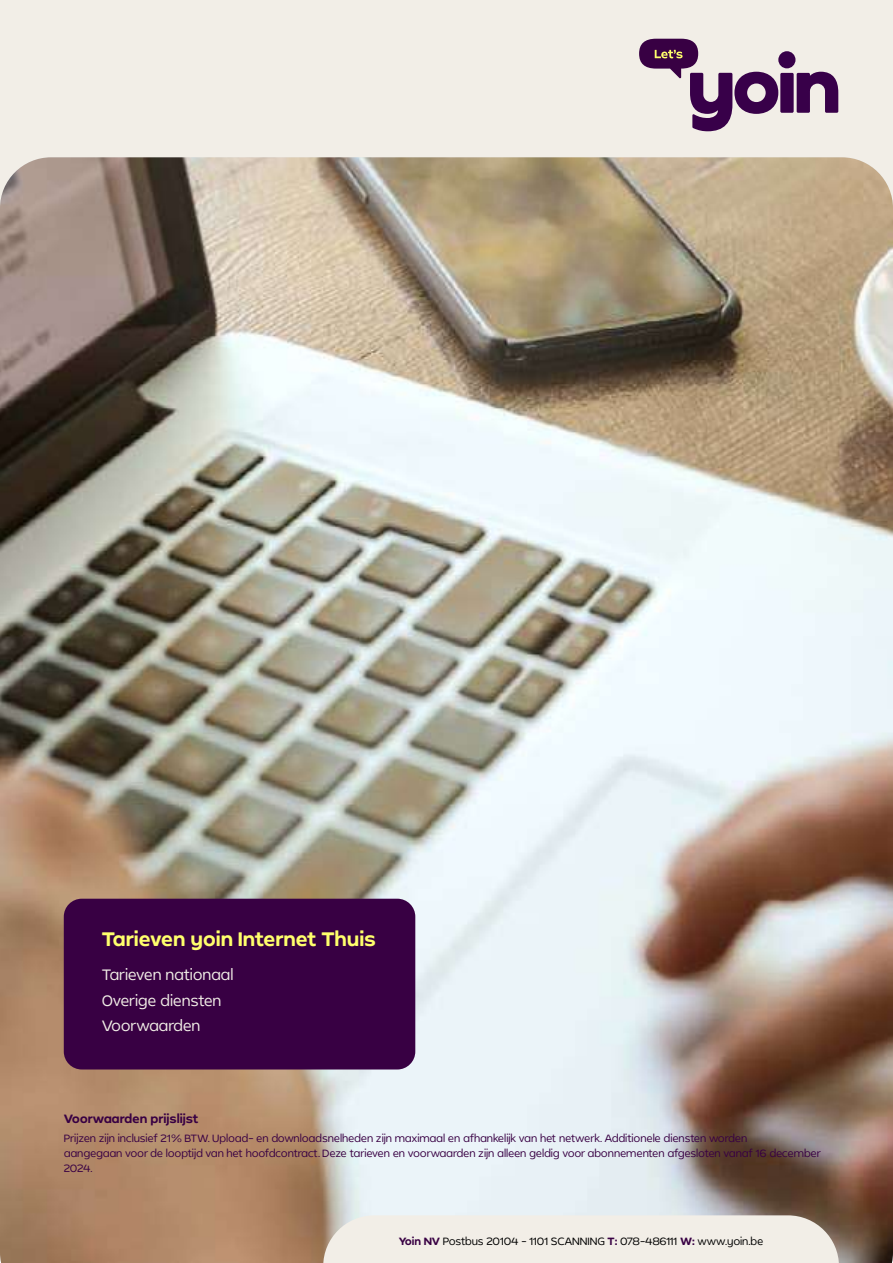
<style>
.page{position:relative;width:893px;height:1263px;background:#fff}
.page>*{position:absolute;margin:0;border:0;box-sizing:border-box;transform-origin:0 0}
.t1{font:700 19.5px "Byrd";letter-spacing:-.02em;color:#ffff6c}
.t2{font:300 15px/25.5px "Byrd";letter-spacing:-.02em;color:#f2eee7}
.t3{font:700 12px "Byrd";letter-spacing:-.01em;color:#380043}
.t4{font:300 10.5px/15px "Byrd";letter-spacing:-.02em;color:#380043}
.t5{font:300 10.5px "Byrd";letter-spacing:-.03em;color:#000}
.s1{font-weight:700;color:#380043}
</style>
<div class="page">
<div style="left:0;top:0;width:893px;height:551px;background:#f2eee7"></div>
<img style="left:0;top:157px;width:893px;height:1106px">
<div style="left:64px;top:899px;width:351px;height:170px;background:#380043;border-radius:18px"></div>
<div style="left:323px;top:1215px;width:516px;height:48px;background:#f2eee7"></div>
<div style="left:780px;top:73px;width:14px;height:40px;background:#380049"></div>
<div style="left:778px;top:51px;width:17px;height:17px;background:#380049;border-radius:50%"></div>
<svg style="left:797px;top:72px;width:41px;height:41px"></svg>
<svg style="left:639px;top:39px;width:139px;height:92px"></svg>
<h1 class="t1" style="left:102px;top:925px;width:276px">Tarieven yoin Internet Thuis</h1>
<h2 class="t2" style="left:102px;top:962px;width:133px">Tarieven nationaal<br>Overige diensten<br>Voorwaarden</h2>
<p class="t3" style="left:64px;top:1110px;width:137px">Voorwaarden prijslijst</p>
<p class="t4" style="left:64px;top:1130px;width:759px">Prijzen zijn inclusief 21% BTW. Upload- en downloadsnelheden zijn maximaal en afhankelijk van het netwerk. Additionele diensten worden<br>aangegaan voor de looptijd van het hoofdcontract. Deze tarieven en voorwaarden zijn alleen geldig voor abonnementen afgesloten vanaf 16 december<br>2024.</p>
<p class="t5" style="left:399px;top:1234px;width:366px"><span class="s1">Yoin NV</span> Postbus 20104 - 1101 SCANNING <span class="s1">T:</span> 078-486111 <span class="s1">W:</span> www.yoin.be</p>
</div>
